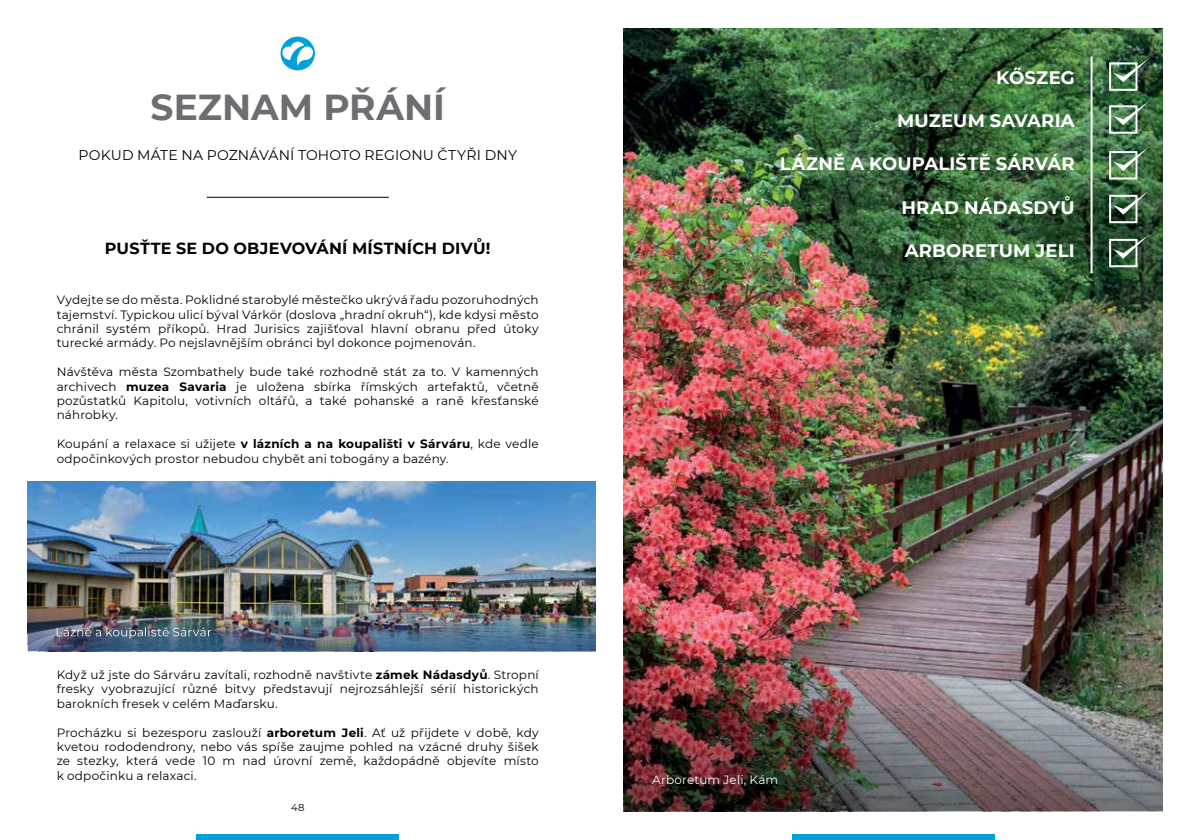
<style>
.page{position:relative;width:1191px;height:840px;background:#fff}
.page>*{position:absolute;margin:0;border:0;box-sizing:border-box;transform-origin:0 0}
.t1{font:700 36px "Montserrat";color:#6d6e71}
.t2{font:700 18px "Montserrat";letter-spacing:.01em;color:#fff}
.t3{font:700 16px "Montserrat";letter-spacing:.015em;color:#000}
.t4{font:14px "Montserrat";letter-spacing:.015em;color:#000}
.t5{font:12px/14.4px "Montserrat";letter-spacing:.015em;color:#000;text-align:justify}
.t6{font:12px "Montserrat";letter-spacing:.01em;color:#fff}
.t7{font:10px "Montserrat";color:#000}
.s1{font-weight:700}
</style>
<div class="page">
<div style="left:792px;top:833px;width:202px;height:6px;background:#00a0dc"></div>
<div style="left:197px;top:833px;width:202px;height:6px;background:#00a0dc"></div>
<img style="left:624px;top:28px;width:538px;height:783px">
<div style="left:1109px;top:62px;width:28px;height:29px;border:2px solid #fff"></div>
<svg style="left:1113px;top:58px;width:35px;height:24px"></svg>
<div style="left:1109px;top:105px;width:28px;height:29px;border:2px solid #fff"></div>
<svg style="left:1113px;top:101px;width:35px;height:24px"></svg>
<div style="left:1109px;top:151px;width:28px;height:28px;border:2px solid #fff"></div>
<svg style="left:1113px;top:147px;width:35px;height:24px"></svg>
<div style="left:1109px;top:195px;width:28px;height:28px;border:2px solid #fff"></div>
<svg style="left:1113px;top:191px;width:35px;height:23px"></svg>
<hr style="left:207px;top:197px;width:182px;height:1px;background:#000">
<div style="left:280px;top:37px;width:35px;height:33px;background:#00a0dc;border-radius:50%"></div>
<svg style="left:282px;top:42px;width:31px;height:23px"></svg>
<div style="left:1109px;top:239px;width:28px;height:28px;border:2px solid #fff"></div>
<svg style="left:1113px;top:235px;width:35px;height:23px"></svg>
<hr style="left:1090px;top:56px;width:2px;height:217px;background:#fff">
<img style="left:27px;top:481px;width:568px;height:170px">
<img style="left:624px;top:639px;width:538px;height:171px">
<img style="left:28px;top:603px;width:567px;height:48px">
<svg style="left:57px;top:627px;width:154px;height:11px;background:#697988"></svg>
<h1 class="t1" style="left:151px;top:81px;width:296px">SEZNAM PŘÁNÍ</h1>
<p class="t4" style="left:78px;top:145px;width:440px">POKUD MÁTE NA POZNÁVÁNÍ TOHOTO REGIONU ČTYŘI DNY</p>
<h3 class="t3" style="left:105px;top:237px;width:387px">PUSŤTE SE DO OBJEVOVÁNÍ MÍSTNÍCH DIVŮ!</h3>
<p class="t5" style="left:57px;top:292px;width:483px">Vydejte se do města. Poklidné starobylé městečko ukrývá řadu pozoruhodných tajemství. Typickou ulicí býval Várkör (doslova „hradní okruh“), kde kdysi město chránil systém příkopů. Hrad Jurisics zajišťoval hlavní obranu před útoky turecké armády. Po nejslavnějším obránci byl dokonce pojmenován.</p>
<p class="t5" style="left:57px;top:364px;width:483px">Návštěva města Szombathely bude také rozhodně stát za to. V kamenných archivech <span class="s1">muzea Savaria</span> je uložena sbírka římských artefaktů, včetně pozůstatků Kapitolu, votivních oltářů, a také pohanské a raně křesťanské náhrobky.</p>
<p class="t5" style="left:57px;top:436px;width:483px">Koupání a relaxace si užijete <span class="s1">v lázních a na koupališti v Sárváru</span>, kde vedle odpočinkových prostor nebudou chybět ani tobogány a bazény.</p>
<p class="t5" style="left:57px;top:666px;width:483px">Když už jste do Sárváru zavítali, rozhodně navštivte <span class="s1">zámek Nádasdyů</span>. Stropní fresky vyobrazující různé bitvy představují nejrozsáhlejší sérií historických barokních fresek v celém Maďarsku.</p>
<p class="t5" style="left:57px;top:724px;width:483px">Procházku si bezesporu zaslouží <span class="s1">arboretum Jeli</span>. Ať už přijdete v době, kdy kvetou rododendrony, nebo vás spíše zaujme pohled na vzácné druhy šišek ze stezky, která vede 10 m nad úrovní země, každopádně objevíte místo k odpočinku a relaxaci.</p>
<p class="t7" style="left:291px;top:800px;width:15px">48</p>
<h2 class="t2" style="left:996px;top:64px;width:80px">KŐSZEG</h2>
<h2 class="t2" style="left:897px;top:108px;width:179px">MUZEUM SAVARIA</h2>
<h2 class="t2" style="left:780px;top:151px;width:296px">LÁZNĚ A KOUPALIŠTĚ SÁRVÁR</h2>
<h2 class="t2" style="left:901px;top:194px;width:175px">HRAD NÁDASDYŮ</h2>
<h2 class="t2" style="left:904px;top:237px;width:171px">ARBORETUM JELI</h2>
<p class="t6" style="left:652px;top:770px;width:128px">Arboretum Jeli, Kám</p>
</div>
